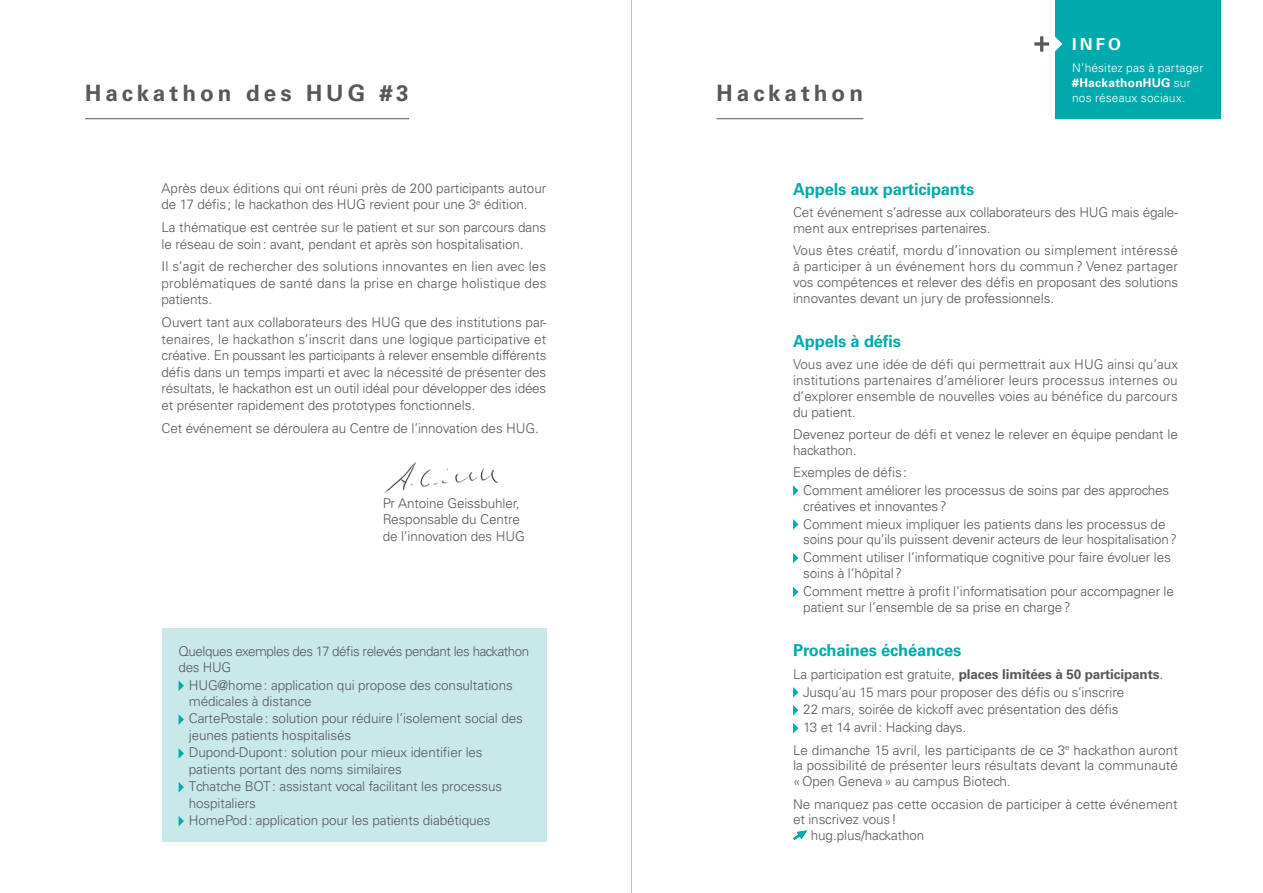
<style>
.page{position:relative;width:1263px;height:893px;background:#fff}
.page>*{position:absolute;margin:0;border:0;box-sizing:border-box;transform-origin:0 0}
.t1{font:700 22.5px "Univers LT Std";letter-spacing:.18em;color:#57585a}
.t2{font:700 16.5px "Univers LT Std";letter-spacing:-.01em;color:#00a9ab}
.t3{font:700 16.5px "Univers LT Std";color:#fff}
.t4{font:300 13.5px/16.5px "Univers LT Std";letter-spacing:-.01em;color:#57585a}
.t5{font:300 13.5px/16.5px "Univers LT Std";letter-spacing:-.035em;color:#57585a}
.t6{font:300 12px/15px "Univers LT Std";letter-spacing:.01em;color:#fff}
.s1{font-weight:700}
</style>
<div class="page">
<hr style="left:85px;top:118px;width:324px;height:1px;background:#57585a">
<div style="left:162px;top:629px;width:384px;height:213px;background:#c9e8ea"></div>
<svg style="left:179px;top:681px;width:5px;height:10px"></svg>
<svg style="left:179px;top:714px;width:5px;height:11px"></svg>
<svg style="left:179px;top:748px;width:5px;height:11px"></svg>
<svg style="left:179px;top:782px;width:5px;height:10px"></svg>
<svg style="left:179px;top:816px;width:5px;height:10px"></svg>
<hr style="left:716px;top:118px;width:147px;height:1px;background:#57585a">
<svg style="left:793px;top:485px;width:5px;height:11px"></svg>
<svg style="left:793px;top:519px;width:5px;height:11px"></svg>
<svg style="left:793px;top:553px;width:5px;height:10px"></svg>
<svg style="left:793px;top:587px;width:5px;height:10px"></svg>
<svg style="left:793px;top:687px;width:5px;height:11px"></svg>
<svg style="left:793px;top:705px;width:5px;height:10px"></svg>
<svg style="left:793px;top:723px;width:5px;height:10px"></svg>
<svg style="left:793px;top:830px;width:14px;height:10px"></svg>
<img style="left:384px;top:462px;width:115px;height:31px">
<div style="left:1055px;top:0;width:165px;height:119px;background:#00a9ab"></div>
<svg style="left:1034px;top:36px;width:28px;height:16px"></svg>
<hr style="left:631px;top:0;width:1px;height:893px;background:#bcbdc0">
<h1 class="t1" style="left:85px;top:80px;width:325px">Hackathon des HUG #3</h1>
<p class="t4" style="left:162px;top:180px;width:386px">Après deux éditions qui ont réuni près de 200 participants autour de 17 défis; le hackathon des HUG revient pour une 3<sup>e</sup> édition.</p>
<p class="t4" style="left:162px;top:219px;width:386px">La thématique est centrée sur le patient et sur son parcours dans le réseau de soin: avant, pendant et après son hospitalisation.</p>
<p class="t4" style="left:162px;top:258px;width:386px;text-align:justify">Il s’agit de rechercher des solutions innovantes en lien avec les problématiques de santé dans la prise en charge holistique des patients.</p>
<p class="t4" style="left:162px;top:314px;width:386px;text-align:justify">Ouvert tant aux collaborateurs des HUG que des institutions par&shy;tenaires, le hackathon s’inscrit dans une logique participative et créative. En poussant les participants à relever ensemble différents défis dans un temps imparti et avec la nécessité de présenter des résultats, le hackathon est un outil idéal pour développer des idées et présenter rapidement des prototypes fonctionnels.</p>
<p class="t4" style="left:162px;top:420px;width:379px">Cet événement se déroulera au Centre de l’innovation des HUG.</p>
<p class="t4" style="left:383px;top:495px;width:144px">Pr Antoine Geissbuhler,<br>Responsable du Centre de l’innovation des HUG</p>
<p class="t5" style="left:179px;top:643px;width:352px">Quelques exemples des 17 défis relevés pendant les hackathon des HUG</p>
<p class="t4" style="left:189px;top:676px;width:335px;line-height:17px">HUG@home: application qui propose des consultations médicales à distance<br>CartePostale: solution pour réduire l’isolement social des jeunes patients hospitalisés<br>Dupond-Dupont: solution pour mieux identifier les patients portant des noms similaires<br>Tchatche BOT: assistant vocal facilitant les processus hospitaliers<br>HomePod: application pour les patients diabétiques</p>
<h1 class="t1" style="left:716px;top:80px;width:148px">Hackathon</h1>
<p class="t3" style="left:1072px;top:35px;width:50px">INFO</p>
<p class="t6" style="left:1072px;top:60px;width:133px">N’hésitez pas à partager <span class="s1">#HackathonHUG</span> sur nos réseaux sociaux.</p>
<p class="t2" style="left:793px;top:179px;width:183px">Appels aux participants</p>
<p class="t4" style="left:793px;top:204px;width:386px;line-height:15.8px">Cet événement s’adresse aux collaborateurs des HUG mais égale&shy;ment aux entreprises partenaires.</p>
<p class="t4" style="left:793px;top:242px;width:387px;line-height:15.8px;text-align:justify">Vous êtes créatif, mordu d’innovation ou simplement intéressé à participer à un événement hors du commun ? Venez partager vos compétences et relever des défis en proposant des solutions innovantes devant un jury de professionnels.</p>
<p class="t2" style="left:793px;top:331px;width:110px">Appels à défis</p>
<p class="t4" style="left:793px;top:356px;width:387px;line-height:15.8px;text-align:justify">Vous avez une idée de défi qui permettrait aux HUG ainsi qu’aux institutions partenaires d’améliorer leurs processus internes ou d’explorer ensemble de nouvelles voies au bénéfice du parcours du patient.</p>
<p class="t4" style="left:793px;top:426px;width:386px;line-height:15.8px">Devenez porteur de défi et venez le relever en équipe pendant le hackathon.</p>
<p class="t4" style="left:803px;top:463px;width:368px;line-height:18px;text-indent:-10px">Exemples de défis:<br>Comment améliorer les processus de soins par des approches</p>
<p class="t4" style="left:803px;top:497px;width:364px;line-height:18px">créatives et innovantes?<br>Comment mieux impliquer les patients dans les processus de</p>
<p class="t4" style="left:803px;top:531px;width:375px;line-height:18px">soins pour qu’ils puissent devenir acteurs de leur hospitalisation?<br>Comment utiliser l’informatique cognitive pour faire évoluer les</p>
<p class="t4" style="left:803px;top:564px;width:372px;line-height:18px">soins à l’hôpital?<br>Comment mettre à profit l’informatisation pour accompagner le</p>
<p class="t4" style="left:803px;top:599px;width:269px">patient sur l’ensemble de sa prise en charge?</p>
<p class="t2" style="left:793px;top:641px;width:170px">Prochaines échéances</p>
<p class="t4" style="left:803px;top:665px;width:361px;line-height:18px;text-indent:-10px">La participation est gratuite, <span class="s1">places limitées à 50 participants</span>.<br>Jusqu’au 15 mars pour proposer des défis ou s’inscrire<br>22 mars, soirée de kickoff avec présentation des défis<br>13 et 14 avril: Hacking days.</p>
<p class="t4" style="left:793px;top:742px;width:386px;line-height:15.8px;text-align:justify">Le dimanche 15 avril, les participants de ce 3<sup>e</sup> hackathon auront la possibilité de présenter leurs résultats devant la communauté «Open Geneva» au campus Biotech.</p>
<p class="t4" style="left:793px;top:795px;width:386px">Ne manquez pas cette occasion de participer à cette événement</p>
<p class="t4" style="left:793px;top:811px;width:105px">et inscrivez vous!</p>
<p class="t4" style="left:811px;top:827px;width:115px">hug.plus/hackathon</p>
</div>
